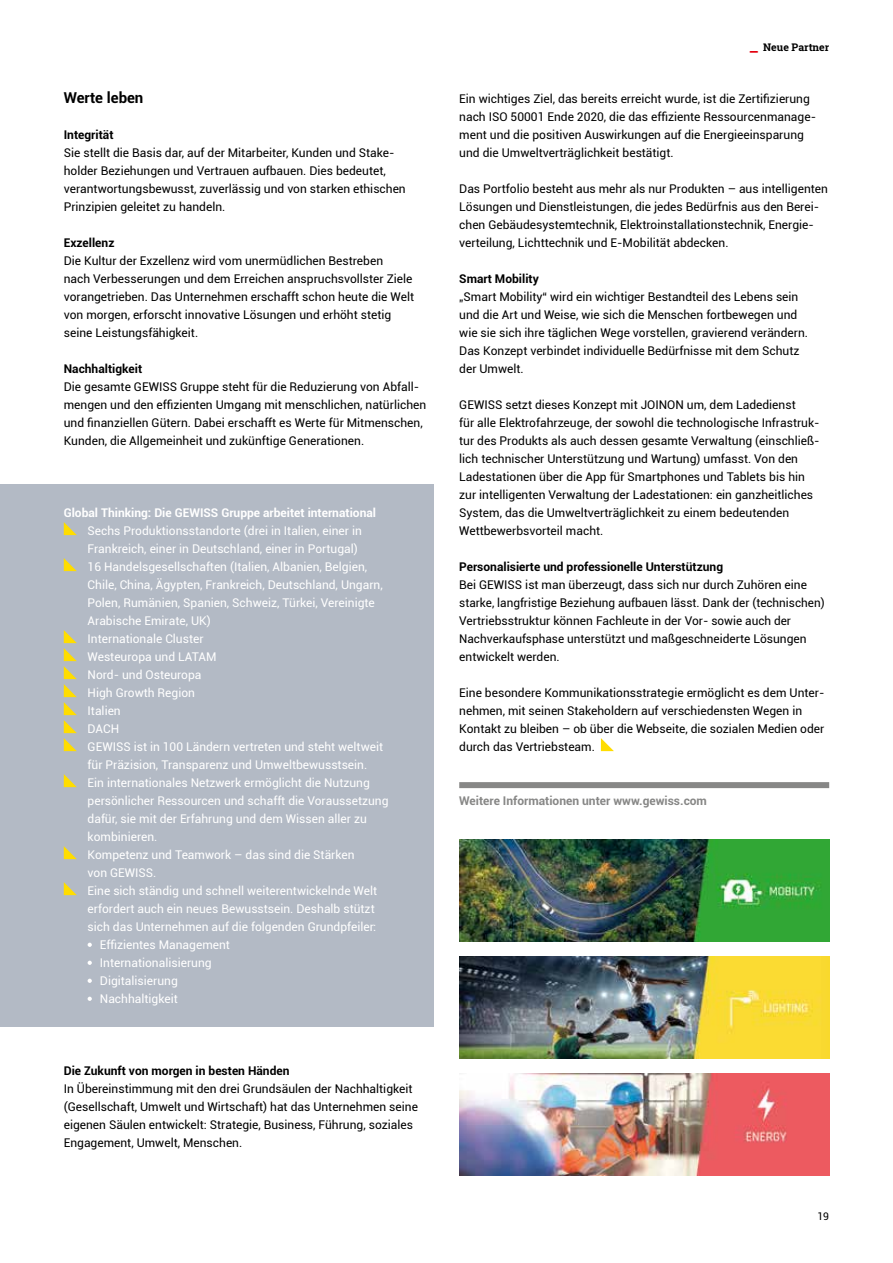
<style>
.page{position:relative;width:893px;height:1263px;background:#fff}
.page>*{position:absolute;margin:0;border:0;box-sizing:border-box;transform-origin:0 0}
.t1{font:700 15px "Roboto";color:#000}
.t2{font:12px/18px "Roboto";color:#000}
.t3{font:12px "Roboto";color:#fff}
.t4{font:700 12px "Roboto";color:#000}
.t5{font:700 12px "Roboto";color:#fff}
.t6{font:700 12px "Roboto";color:#878786}
.t7{font:700 10.5px "Roboto Slab";color:#000}
.t8{font:10.5px "Roboto";color:#000}
.s1{font-size:18px;color:#e3000f}
</style>
<div class="page">
<div style="left:0;top:485px;width:434px;height:542px;background:#b3bac5"></div>
<img style="left:459px;top:957px;width:370px;height:102px">
<img style="left:459px;top:840px;width:370px;height:102px">
<img style="left:459px;top:1074px;width:370px;height:102px">
<svg style="left:64px;top:522px;width:13px;height:13px"></svg>
<svg style="left:64px;top:558px;width:13px;height:13px"></svg>
<svg style="left:64px;top:630px;width:13px;height:121px"></svg>
<svg style="left:64px;top:774px;width:13px;height:13px"></svg>
<svg style="left:64px;top:846px;width:13px;height:13px"></svg>
<svg style="left:64px;top:882px;width:13px;height:13px"></svg>
<svg style="left:88px;top:943px;width:4px;height:4px"></svg>
<svg style="left:88px;top:961px;width:4px;height:4px"></svg>
<svg style="left:88px;top:979px;width:4px;height:4px"></svg>
<svg style="left:88px;top:997px;width:4px;height:4px"></svg>
<div style="left:459px;top:782px;width:370px;height:6px;background:#878786"></div>
<svg style="left:601px;top:738px;width:13px;height:13px"></svg>
<p class="t1" style="left:64px;top:87px;width:81px">Werte leben</p>
<p class="t4" style="left:64px;top:126px;width:51px">Integrität</p>
<p class="t2" style="left:64px;top:143px;width:343px">Sie stellt die Basis dar, auf der Mitarbeiter, Kunden und Stake&shy;holder Beziehungen und Vertrauen aufbauen. Dies bedeutet, verantwortungsbewusst, zuverlässig und von starken ethischen Prinzipien geleitet zu handeln.</p>
<p class="t4" style="left:64px;top:234px;width:52px">Exzellenz</p>
<p class="t2" style="left:64px;top:251px;width:352px">Die Kultur der Exzellenz wird vom unermüdlichen Bestreben<br>nach Verbesserungen und dem Erreichen anspruchsvollster Ziele vorangetrieben. Das Unternehmen erschafft schon heute die Welt von morgen, erforscht innovative Lösungen und erhöht stetig seine Leistungsfähigkeit.</p>
<p class="t4" style="left:64px;top:360px;width:80px">Nachhaltigkeit</p>
<p class="t2" style="left:64px;top:377px;width:364px">Die gesamte GEWISS Gruppe steht für die Reduzierung von Abfall&shy;mengen und den effizienten Umgang mit menschlichen, natürlichen und finanziellen Gütern. Dabei erschafft es Werte für Mitmenschen, Kunden, die Allgemeinheit und zukünftige Generationen.</p>
<p class="t5" style="left:64px;top:504px;width:314px">Global Thinking: Die GEWISS Gruppe arbeitet international</p>
<p class="t3" style="left:88px;top:522px;width:276px">Sechs Produktionsstandorte (drei in Italien, einer in</p>
<p class="t3" style="left:88px;top:540px;width:272px">Frankreich, einer in Deutschland, einer in Portugal)</p>
<p class="t3" style="left:88px;top:558px;width:281px">16 Handelsgesellschaften (Italien, Albanien, Belgien,</p>
<p class="t3" style="left:88px;top:576px;width:297px">Chile, China, Ägypten, Frankreich, Deutschland, Ungarn,</p>
<p class="t3" style="left:88px;top:594px;width:289px">Polen, Rumänien, Spanien, Schweiz, Türkei, Vereinigte</p>
<p class="t3" style="left:88px;top:612px;width:125px">Arabische Emirate, UK)</p>
<p class="t3" style="left:88px;top:630px;width:117px">Internationale Cluster</p>
<p class="t3" style="left:88px;top:648px;width:130px">Westeuropa und LATAM</p>
<p class="t3" style="left:88px;top:666px;width:115px">Nord- und Osteuropa</p>
<p class="t3" style="left:88px;top:684px;width:109px">High Growth Region</p>
<p class="t3" style="left:88px;top:702px;width:35px">Italien</p>
<p class="t3" style="left:88px;top:720px;width:33px">DACH</p>
<p class="t3" style="left:88px;top:738px;width:297px">GEWISS ist in 100 Ländern vertreten und steht weltweit</p>
<p class="t3" style="left:88px;top:756px;width:281px">für Präzision, Transparenz und Umweltbewusstsein.</p>
<p class="t3" style="left:88px;top:774px;width:284px">Ein internationales Netzwerk ermöglicht die Nutzung</p>
<p class="t3" style="left:88px;top:792px;width:302px">persönlicher Ressourcen und schafft die Voraussetzung</p>
<p class="t3" style="left:88px;top:810px;width:281px">dafür, sie mit der Erfahrung und dem Wissen aller zu</p>
<p class="t3" style="left:88px;top:828px;width:71px">kombinieren.</p>
<p class="t3" style="left:88px;top:846px;width:268px">Kompetenz und Teamwork – das sind die Stärken</p>
<p class="t3" style="left:88px;top:864px;width:70px">von GEWISS.</p>
<p class="t3" style="left:88px;top:882px;width:291px">Eine sich ständig und schnell weiterentwickelnde Welt</p>
<p class="t3" style="left:88px;top:900px;width:289px">erfordert auch ein neues Bewusstsein. Deshalb stützt</p>
<p class="t3" style="left:88px;top:918px;width:290px">sich das Unternehmen auf die folgenden Grundpfeiler:</p>
<p class="t3" style="left:100px;top:936px;width:132px">Effizientes Management</p>
<p class="t3" style="left:100px;top:954px;width:113px">Internationalisierung</p>
<p class="t3" style="left:100px;top:972px;width:79px">Digitalisierung</p>
<p class="t3" style="left:100px;top:990px;width:79px">Nachhaltigkeit</p>
<p class="t4" style="left:64px;top:1062px;width:227px">Die Zukunft von morgen in besten Händen</p>
<p class="t2" style="left:64px;top:1079px;width:356px">In Übereinstimmung mit den drei Grundsäulen der Nachhaltigkeit (Gesellschaft, Umwelt und Wirtschaft) hat das Unternehmen seine eigenen Säulen entwickelt: Strategie, Business, Führung, soziales Engagement, Umwelt, Menschen.</p>
<p class="t7" style="left:749px;top:40px;width:82px"><span class="s1">_</span> Neue Partner</p>
<p class="t2" style="left:459px;top:89px;width:358px">Ein wichtiges Ziel, das bereits erreicht wurde, ist die Zertifizierung nach ISO 50001 Ende 2020, die das effiziente Ressourcenmanage&shy;ment und die positiven Auswirkungen auf die Energieeinsparung und die Umweltverträglichkeit bestätigt.</p>
<p class="t2" style="left:459px;top:179px;width:370px">Das Portfolio besteht aus mehr als nur Produkten – aus intelligenten Lösungen und Dienstleistungen, die jedes Bedürfnis aus den Berei&shy;chen Gebäudesystemtechnik, Elektroinstallationstechnik, Energie&shy;verteilung, Lichttechnik und E-Mobilität abdecken.</p>
<p class="t4" style="left:459px;top:270px;width:81px">Smart Mobility</p>
<p class="t2" style="left:459px;top:287px;width:350px">„Smart Mobility“ wird ein wichtiger Bestandteil des Lebens sein und die Art und Weise, wie sich die Menschen fortbewegen und wie sie sich ihre täglichen Wege vorstellen, gravierend verändern.<br>Das Konzept verbindet individuelle Bedürfnisse mit dem Schutz der Umwelt.</p>
<p class="t2" style="left:459px;top:395px;width:362px">GEWISS setzt dieses Konzept mit JOINON um, dem Ladedienst<br>für alle Elektrofahrzeuge, der sowohl die technologische Infrastruk&shy;tur des Produkts als auch dessen gesamte Verwaltung (einschließ&shy;lich technischer Unterstützung und Wartung) umfasst. Von den Ladestationen über die App für Smartphones und Tablets bis hin zur intelligenten Verwaltung der Ladestationen: ein ganzheitliches System, das die Umweltverträglichkeit zu einem bedeutenden Wettbewerbsvorteil macht.</p>
<p class="t4" style="left:459px;top:558px;width:265px">Personalisierte und professionelle Unterstützung</p>
<p class="t2" style="left:459px;top:575px;width:367px">Bei GEWISS ist man überzeugt, dass sich nur durch Zuhören eine starke, langfristige Beziehung aufbauen lässt. Dank der (technischen)<br>Vertriebsstruktur können Fachleute in der Vor- sowie auch der Nachverkaufsphase unterstützt und maßgeschneiderte Lösungen entwickelt werden.</p>
<p class="t2" style="left:459px;top:683px;width:367px">Eine besondere Kommunikationsstrategie ermöglicht es dem Unter&shy;nehmen, mit seinen Stakeholdern auf verschiedensten Wegen in Kontakt zu bleiben – ob über die Webseite, die sozialen Medien oder durch das Vertriebsteam.</p>
<p class="t6" style="left:459px;top:792px;width:249px">Weitere Informationen unter www.gewiss.com</p>
<p class="t8" style="left:817px;top:1209px;width:13px">19</p>
</div>
